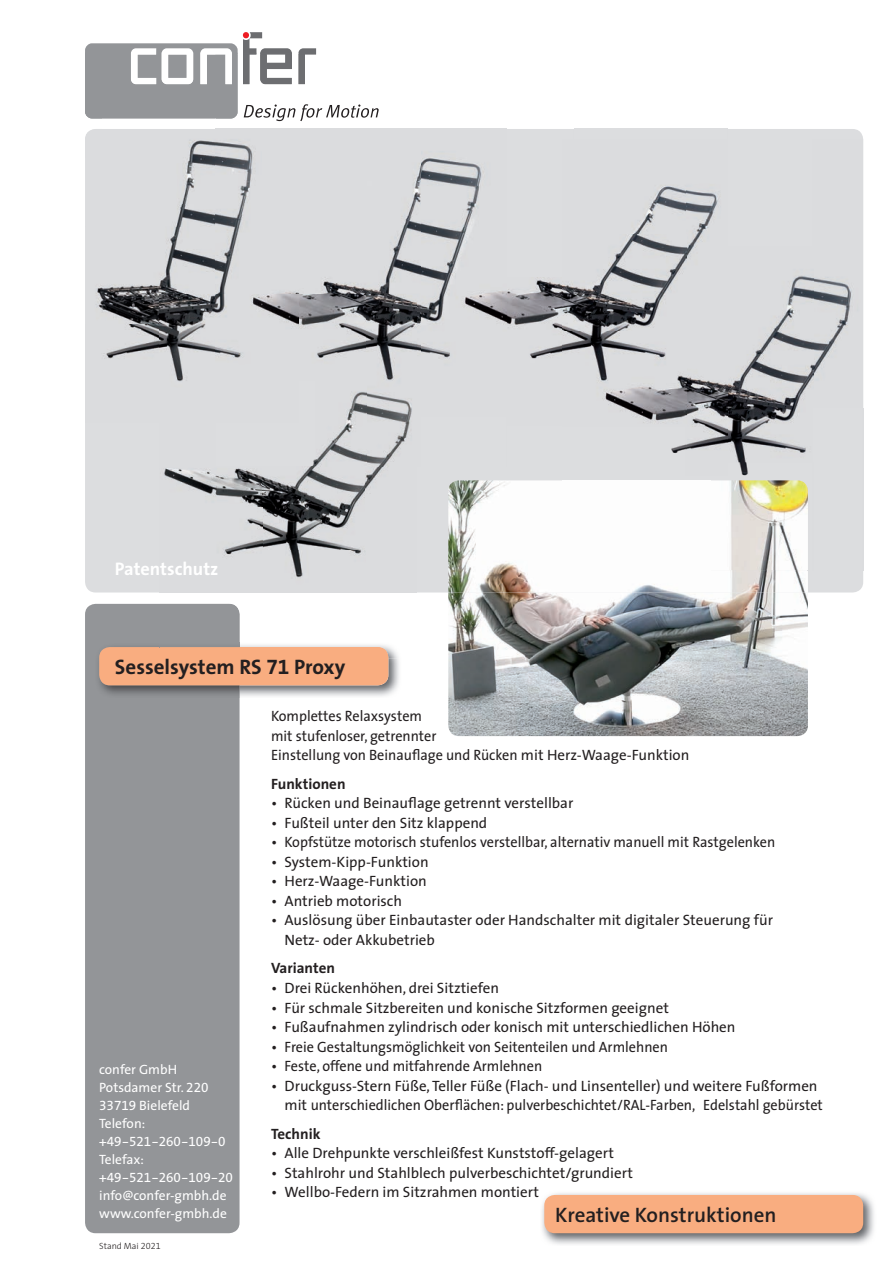
<style>
.page{position:relative;width:893px;height:1263px;background:#fff}
.page>*{position:absolute;margin:0;border:0;box-sizing:border-box;transform-origin:0 0}
.t1{font:600 21px "The Sans";color:#231f20}
.t2{font:700 21px "The Sans";color:#231f20}
.t3{font:700 18.3px "The Sans";color:#fff}
.t4{font:15px/19.5px "The Sans";color:#231f20}
.t5{font:15px/19.5px "The Sans";color:#231f20;scale:.95 1}
.t6{font:700 15px "The Sans";color:#231f20}
.t7{font:13.5px/18px "The Sans";color:#fff}
.t8{font:13.5px "The Sans Expert";color:#fff}
.t9{font:300 9px "The Sans";color:#231f20}
.s1{font-family:"The Sans Bold Expert";font-weight:400}
.s2{font-family:"The Sans Expert"}
.s3{font-family:"The Sans"}
.s4{font-family:"The Sans Light Expert";font-weight:400}
</style>
<div class="page">
<div style="left:85px;top:129px;width:778px;height:463px;background:#dcdddf;border-radius:11px"></div>
<div style="left:85px;top:604px;width:155px;height:629px;background:#939598;border-radius:11px"></div>
<img style="left:99px;top:649px;width:300px;height:49px">
<div style="left:99px;top:647px;width:289px;height:38px;background:#f9ad80;border-radius:11px"></div>
<img style="left:542px;top:1193px;width:332px;height:51px">
<div style="left:544px;top:1195px;width:319px;height:38px;background:#f9ad80;border-radius:11px"></div>
<svg style="left:298px;top:48px;width:18px;height:6px"></svg>
<img style="left:448px;top:480px;width:360px;height:256px">
<img style="left:85px;top:129px;width:131px;height:196px">
<img style="left:103px;top:325px;width:57px;height:34px">
<svg style="left:85px;top:32px;width:207px;height:87px"></svg>
<img style="left:260px;top:52px;width:32px;height:2px">
<img style="left:507px;top:277px;width:56px;height:82px">
<img style="left:813px;top:140px;width:51px;height:430px">
<img style="left:728px;top:275px;width:85px;height:187px">
<img style="left:738px;top:462px;width:10px;height:14px">
<img style="left:563px;top:480px;width:245px;height:90px">
<img style="left:563px;top:186px;width:165px;height:267px">
<img style="left:240px;top:645px;width:159px;height:13px">
<img style="left:164px;top:468px;width:98px;height:88px">
<img style="left:262px;top:466px;width:103px;height:112px">
<img style="left:365px;top:322px;width:52px;height:168px">
<img style="left:232px;top:604px;width:8px;height:38px">
<img style="left:160px;top:647px;width:228px;height:11px">
<img style="left:160px;top:295px;width:56px;height:87px">
<img style="left:298px;top:84px;width:124px;height:238px">
<img style="left:417px;top:322px;width:5px;height:30px">
<img style="left:298px;top:104px;width:81px;height:17px">
<img style="left:298px;top:54px;width:18px;height:30px">
<img style="left:216px;top:54px;width:82px;height:304px">
<img style="left:216px;top:54px;width:22px;height:65px">
<img style="left:244px;top:104px;width:54px;height:17px">
<img style="left:216px;top:54px;width:16px;height:30px">
<img style="left:243px;top:54px;width:13px;height:30px">
<img style="left:422px;top:128px;width:85px;height:230px">
<img style="left:298px;top:295px;width:69px;height:85px">
<img style="left:312px;top:380px;width:55px;height:86px">
<p class="t3" style="left:115px;top:554px;width:105px">Patentschutz</p>
<h1 class="t2" style="left:115px;top:649px;width:232px">Sesselsystem RS <span class="s1">71</span> Proxy</h1>
<p class="t5" style="left:271px;top:706px;width:442px">Komplettes Relaxsystem<br>mit stufenloser, getrennter<br>Einstellung von Beinauflage und Rücken mit Herz-Waage-Funktion</p>
<p class="t6" style="left:271px;top:771px;width:76px">Funktionen</p>
<p class="t4" style="left:271px;top:793px;width:304px">• Rücken und Beinauflage getrennt verstellbar</p>
<p class="t4" style="left:271px;top:813px;width:218px">• Fußteil unter den Sitz klappend</p>
<p class="t4" style="left:271px;top:832px;width:506px">• Kopfstütze motorisch stufenlos verstellbar, alternativ manuell mit Rastgelenken</p>
<p class="t4" style="left:271px;top:852px;width:159px">• System-Kipp-Funktion</p>
<p class="t4" style="left:271px;top:871px;width:157px">• Herz-Waage-Funktion</p>
<p class="t4" style="left:271px;top:891px;width:133px">• Antrieb motorisch</p>
<p class="t4" style="left:285px;top:910px;width:490px;text-indent:-14px">• Auslösung über Einbautaster oder Handschalter mit digitaler Steuerung für<br>Netz- oder Akkubetrieb</p>
<p class="t6" style="left:271px;top:956px;width:65px">Varianten</p>
<p class="t4" style="left:271px;top:978px;width:229px">• Drei Rückenhöhen, drei Sitztiefen</p>
<p class="t4" style="left:271px;top:997px;width:399px">• Für schmale Sitzbereiten und konische Sitzformen geeignet</p>
<p class="t4" style="left:271px;top:1017px;width:466px">• Fußaufnahmen zylindrisch oder konisch mit unterschiedlichen Höhen</p>
<p class="t4" style="left:271px;top:1036px;width:398px">• Freie Gestaltungsmöglichkeit von Seitenteilen und Armlehnen</p>
<p class="t4" style="left:271px;top:1056px;width:273px">• Feste, offene und mitfahrende Armlehnen</p>
<p class="t4" style="left:285px;top:1075px;width:540px;text-indent:-14px">• Druckguss-Stern Füße, Teller Füße (Flach- und Linsenteller) und weitere Fußformen mit unterschiedlichen Oberflächen: pulverbeschichtet/RAL-Farben, Edelstahl gebürstet</p>
<p class="t6" style="left:271px;top:1121px;width:51px">Technik</p>
<p class="t4" style="left:271px;top:1143px;width:344px">• Alle Drehpunkte verschleißfest Kunststoff-gelagert</p>
<p class="t4" style="left:271px;top:1162px;width:363px">• Stahlrohr und Stahlblech pulverbeschichtet/grundiert</p>
<p class="t4" style="left:271px;top:1182px;width:269px">• Wellbo-Federn im Sitzrahmen montiert</p>
<p class="t7" style="left:99px;top:1060px;width:111px">confer GmbH<br>Potsdamer Str. <span class="s2">220<br>33719</span> Bielefeld<br>Telefon:</p>
<p class="t8" style="left:99px;top:1130px;width:128px"><span class="s3">+</span>49-521-260-109-0</p>
<p class="t7" style="left:99px;top:1150px;width:46px">Telefax:</p>
<p class="t8" style="left:99px;top:1166px;width:135px"><span class="s3">+</span>49-521-260-109-20</p>
<p class="t7" style="left:99px;top:1186px;width:129px">info@confer-gmbh.de www.confer-gmbh.de</p>
<h1 class="t1" style="left:555px;top:1197px;width:223px">Kreative Konstruktionen</h1>
<p class="t9" style="left:99px;top:1238px;width:63px">Stand Mai <span class="s4">2021</span></p>
</div>
